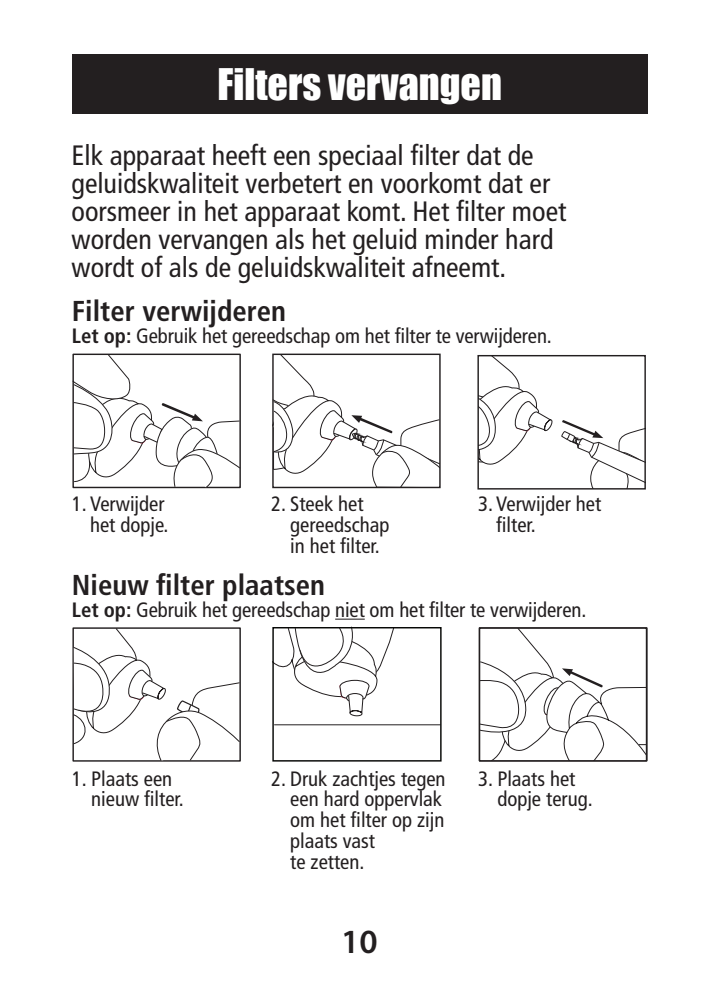
<style>
.page{position:relative;width:720px;height:1008px;background:#fff}
.page>*{position:absolute;margin:0;border:0;box-sizing:border-box;transform-origin:0 0}
.t1{font:40px "Impact";color:#fff}
.t2{font:600 34px "Myriad Pro";color:#231f20}
.t3{font:700 condensed 28.8px "Frutiger";color:#231f20}
.t4{font:condensed 28px/28px "Frutiger";color:#231f20}
.t5{font:condensed 20.8px/20.8px "Frutiger";color:#231f20}
.s1{font-weight:700}
</style>
<div class="page">
<div style="left:72px;top:54px;width:576px;height:60px;background:#231f20"></div>
<svg style="left:72px;top:354px;width:169px;height:134px"></svg>
<svg style="left:274px;top:356px;width:165px;height:130px"></svg>
<div style="left:272px;top:354px;width:169px;height:134px;border:1px solid #231f20"></div>
<svg style="left:479px;top:357px;width:165px;height:131px"></svg>
<div style="left:477px;top:355px;width:169px;height:135px;border:1px solid #231f20"></div>
<svg style="left:274px;top:627px;width:373px;height:135px"></svg>
<svg style="left:286px;top:626px;width:92px;height:134px"></svg>
<div style="left:272px;top:627px;width:170px;height:135px;border:1px solid #040503"></div>
<svg style="left:73px;top:628px;width:167px;height:134px"></svg>
<hr style="left:335px;top:618px;width:30px;height:2px;background:#231f20">
<h1 class="t1" style="left:218px;top:54px;width:286px">Filters vervangen</h1>
<h3 class="t4" style="left:72px;top:141px;width:496px">Elk apparaat heeft een speciaal filter dat de geluidskwaliteit verbetert en voorkomt dat er oorsmeer in het apparaat komt. Het filter moet worden vervangen als het geluid minder hard wordt of als de geluidskwaliteit afneemt.</h3>
<h3 class="t3" style="left:72px;top:294px;width:216px">Filter verwijderen</h3>
<p class="t5" style="left:72px;top:326px;width:481px"><span class="s1">Let op:</span> Gebruik het gereedschap om het filter te verwijderen.</p>
<p class="t5" style="left:72px;top:494px;width:98px;text-align:right">1. Verwijder het dopje.</p>
<p class="t5" style="left:290px;top:494px;width:101px;text-indent:-19px">2. Steek het gereedschap in het filter.</p>
<p class="t5" style="left:496px;top:494px;width:106px;text-indent:-18px">3. Verwijder het filter.</p>
<h3 class="t3" style="left:72px;top:568px;width:255px">Nieuw filter plaatsen</h3>
<p class="t5" style="left:72px;top:600px;width:516px"><span class="s1">Let op:</span> Gebruik het gereedschap niet om het filter te verwijderen.</p>
<p class="t5" style="left:91px;top:768px;width:94px;text-indent:-19px">1. Plaats een nieuw filter.</p>
<p class="t5" style="left:290px;top:768px;width:157px;text-indent:-19px">2. Druk zachtjes tegen een hard oppervlak om het filter op zijn plaats vast<br>te zetten.</p>
<p class="t5" style="left:497px;top:768px;width:97px;text-indent:-19px">3. Plaats het dopje terug.</p>
<h2 class="t2" style="left:341px;top:920px;width:38px">10</h2>
</div>
